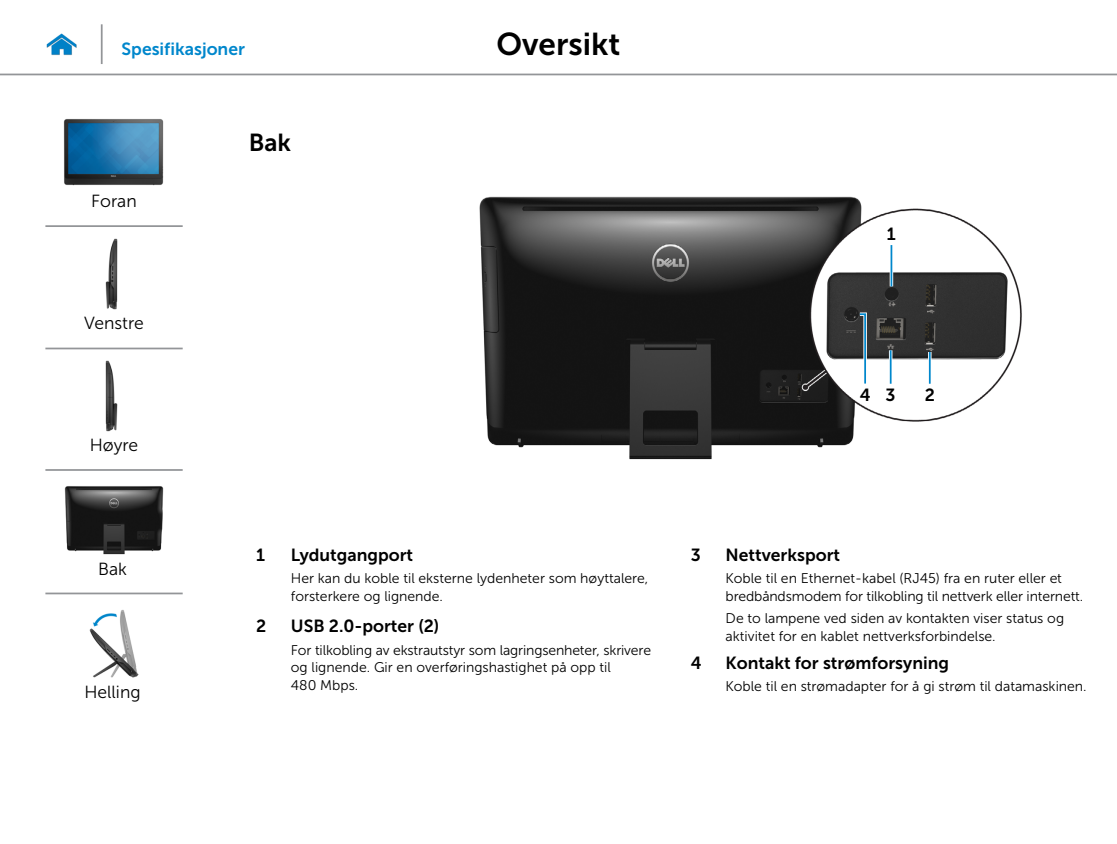
<style>
.page{position:relative;width:1117px;height:844px;background:#fff}
.page>*{position:absolute;margin:0;border:0;box-sizing:border-box;transform-origin:0 0}
.t1{font:31.5px "Museo Sans For Dell 700";color:#000}
.Head2{font:24.5px "Museo Sans For Dell 700";color:#000}
.Callout_Head{font:17.5px "Museo Sans For Dell 700";color:#000}
.t2{font:17.5px "Museo Sans For Dell 300";color:#000}
.t3{font:17.5px "Museo Sans For Dell 700";color:#0087cc}
.Callout-L{font:17.5px "Museo Sans For Dell 700";color:#000}
.Callout_description{font:14px/17.5px "Museo Sans For Dell 300";color:#000}
</style>
<div class="page">
<hr style="left:0;top:74px;width:1116px;height:1px;background:#939598">
<img style="left:46px;top:33px;width:31px;height:23px">
<img style="left:479px;top:196px;width:543px;height:264px">
<svg style="left:888px;top:350px;width:4px;height:33px"></svg>
<hr style="left:889px;top:350px;width:2px;height:33px;background:#0087cc">
<svg style="left:889px;top:245px;width:4px;height:41px"></svg>
<hr style="left:890px;top:245px;width:2px;height:41px;background:#0087cc">
<svg style="left:927px;top:352px;width:4px;height:31px"></svg>
<hr style="left:928px;top:352px;width:2px;height:31px;background:#0087cc">
<svg style="left:856px;top:310px;width:12px;height:77px"></svg>
<hr style="left:101px;top:24px;width:2px;height:40px;background:#939598">
<img style="left:64px;top:119px;width:99px;height:66px">
<img style="left:106px;top:238px;width:12px;height:71px">
<img style="left:106px;top:361px;width:12px;height:70px">
<img style="left:64px;top:486px;width:100px;height:68px">
<img style="left:90px;top:610px;width:48px;height:67px">
<hr style="left:45px;top:225px;width:138px;height:2px;background:#939598">
<hr style="left:45px;top:347px;width:138px;height:2px;background:#939598">
<hr style="left:45px;top:469px;width:138px;height:1px;background:#939598">
<hr style="left:45px;top:592px;width:138px;height:2px;background:#939598">
<p class="t3" style="left:122px;top:39px;width:125px">Spesifikasjoner</p>
<h1 class="t1" style="left:496px;top:26px;width:125px">Oversikt</h1>
<p class="t2" style="left:91px;top:191px;width:47px">Foran</p>
<p class="t2" style="left:84px;top:313px;width:61px">Venstre</p>
<p class="t2" style="left:90px;top:436px;width:50px">Høyre</p>
<p class="t2" style="left:98px;top:559px;width:30px">Bak</p>
<p class="t2" style="left:84px;top:682px;width:58px">Helling</p>
<p class="Head2" style="left:249px;top:128px;width:44px">Bak</p>
<p class="Callout_Head" style="left:256px;top:544px;width:10px">1</p>
<p class="Callout_Head" style="left:291px;top:544px;width:124px">Lydutgangport</p>
<p class="Callout_description" style="left:291px;top:569px;width:359px">Her kan du koble til eksterne lydenheter som høyttalere, forsterkere og lignende.</p>
<p class="Callout_Head" style="left:256px;top:616px;width:12px">2</p>
<p class="Callout_Head" style="left:291px;top:616px;width:150px">USB 2.0-porter (2)</p>
<p class="Callout_description" style="left:291px;top:641px;width:361px">For tilkobling av ekstrautstyr som lagringsenheter, skrivere og lignende. Gir en overføringshastighet på opp til<br>480 Mbps.</p>
<p class="Callout-L" style="left:886px;top:224px;width:10px">1</p>
<p class="Callout-L" style="left:859px;top:385px;width:12px">4</p>
<p class="Callout-L" style="left:885px;top:385px;width:12px">3</p>
<p class="Callout-L" style="left:924px;top:385px;width:12px">2</p>
<p class="Callout_Head" style="left:690px;top:544px;width:12px">3</p>
<p class="Callout_Head" style="left:725px;top:544px;width:116px">Nettverksport</p>
<p class="Callout_description" style="left:725px;top:569px;width:359px">Koble til en Ethernet-kabel (RJ45) fra en ruter eller et bredbåndsmodem for tilkobling til nettverk eller internett.</p>
<p class="Callout_description" style="left:725px;top:609px;width:340px">De to lampene ved siden av kontakten viser status og aktivitet for en kablet nettverksforbindelse.</p>
<p class="Callout_Head" style="left:690px;top:652px;width:12px">4</p>
<p class="Callout_Head" style="left:725px;top:652px;width:225px">Kontakt for strømforsyning</p>
<p class="Callout_description" style="left:725px;top:677px;width:362px">Koble til en strømadapter for å gi strøm til datamaskinen.</p>
</div>
